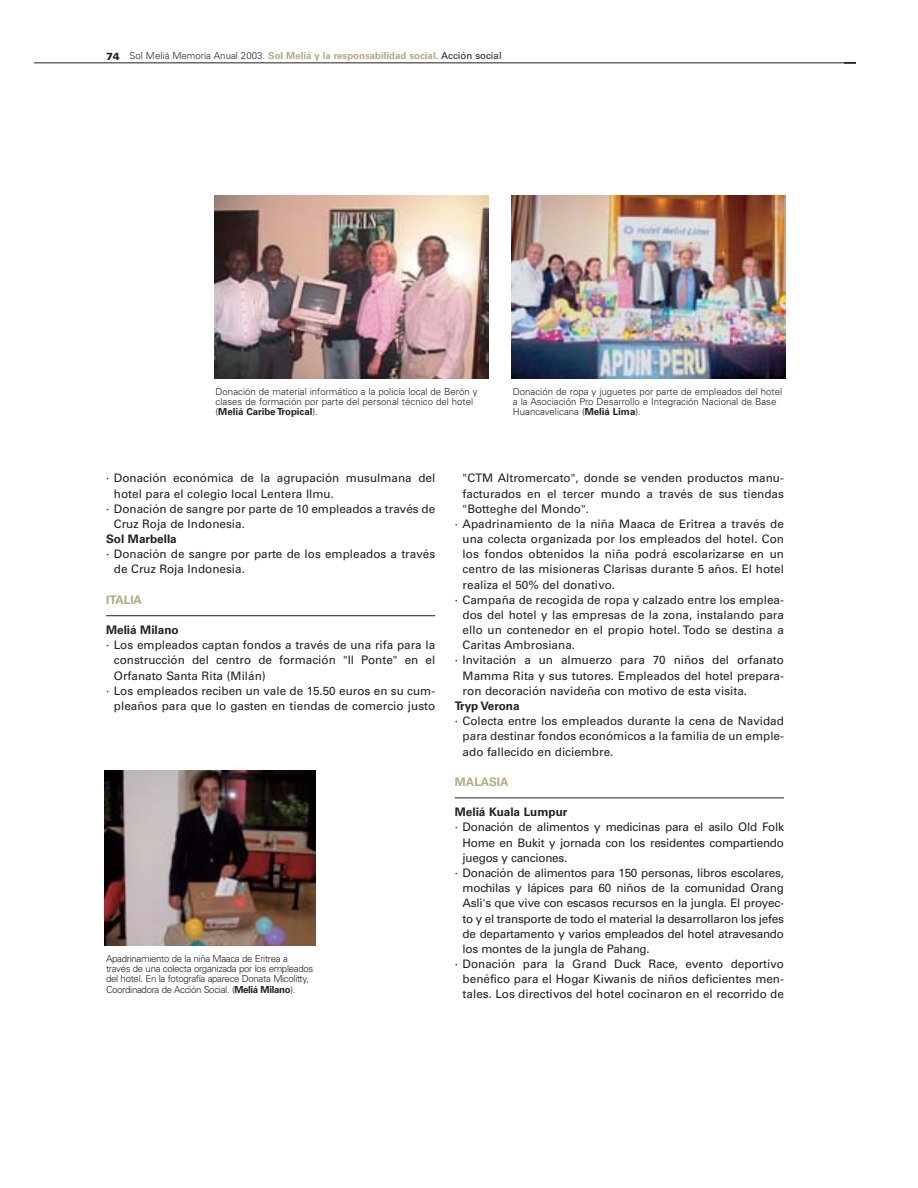
<style>
.page{position:relative;width:918px;height:1188px;background:#fff}
.page>*{position:absolute;margin:0;border:0;box-sizing:border-box;transform-origin:0 0}
.t1{font:11.7px/15.1px "Univers";color:#231f20}
.t2{font:11.7px "Univers";letter-spacing:-.02em;color:#231f20}
.t3{font:700 11.7px "Univers";color:#231f20}
.t4{font:700 11.7px "Univers";color:#b3aa7e}
.t5{font:300 9.6px/10.4px "Univers";color:#231f20}
.t6{font:300 9.6px/10.4px "Univers";letter-spacing:-.035em;color:#231f20}
.t7{font:700 9.6px "Univers";color:#b3aa7e}
.s1{font-weight:900;font-size:10.35px;color:#231f20}
.s2{font-weight:300;color:#231f20}
.s3{font-weight:400;color:#231f20}
.s4{font-weight:700}
</style>
<div class="page">
<hr style="left:34px;top:63px;width:822px;height:1px;background:#231f20">
<svg style="left:844px;top:63px;width:12px;height:1px"></svg>
<hr style="left:106px;top:615px;width:329px;height:1px;background:#231f20">
<hr style="left:455px;top:798px;width:329px;height:1px;background:#231f20">
<img style="left:214px;top:196px;width:274px;height:182px">
<img style="left:512px;top:196px;width:273px;height:182px">
<img style="left:105px;top:771px;width:211px;height:174px">
<p class="t7" style="left:106px;top:53px;width:397px"><span class="s1">74</span> <span class="s2">Sol Meliá Memoria Anual 2003.</span> Sol Meliá y la responsabilidad social<span class="s2">.</span> <span class="s3">Acción social</span></p>
<p class="t5" style="left:216px;top:387px;width:264px">Donación de material informático a la policía local de Berón y clases de formación por parte del personal técnico del hotel (<span class="s4">Meliá Caribe Tropical</span>).</p>
<p class="t5" style="left:513px;top:387px;width:271px">Donación de ropa y juguetes por parte de empleados del hotel a la Asociación Pro Desarrollo e Integración Nacional de Base<br>Huancavelicana (<span class="s4">Meliá Lima</span>).</p>
<p class="t1" style="left:106px;top:472px;width:331px">· Donación económica de la agrupación musulmana del</p>
<p class="t1" style="left:114px;top:487px;width:222px">hotel para el colegio local Lentera Ilmu.</p>
<p class="t1" style="left:106px;top:502px;width:331px">· Donación de sangre por parte de 10 empleados a través de</p>
<p class="t1" style="left:114px;top:517px;width:133px">Cruz Roja de Indonesia.</p>
<p class="t3" style="left:106px;top:535px;width:72px">Sol Marbella</p>
<p class="t1" style="left:114px;top:548px;width:323px;text-indent:-8px">· Donación de sangre por parte de los empleados a través de Cruz Roja Indonesia.</p>
<p class="t4" style="left:106px;top:595px;width:38px">ITALIA</p>
<p class="t3" style="left:106px;top:626px;width:74px">Meliá Milano</p>
<p class="t1" style="left:106px;top:639px;width:331px">· Los empleados captan fondos a través de una rifa para la</p>
<p class="t1" style="left:114px;top:654px;width:323px">construcción del centro de formación "Il Ponte" en el</p>
<p class="t1" style="left:114px;top:669px;width:153px">Orfanato Santa Rita (Milán)</p>
<p class="t1" style="left:106px;top:684px;width:331px">· Los empleados reciben un vale de 15.50 euros en su cum-</p>
<p class="t1" style="left:114px;top:699px;width:323px">pleaños para que lo gasten en tiendas de comercio justo</p>
<p class="t6" style="left:106px;top:954px;width:209px">Apadrinamiento de la niña Maaca de Eritrea a través de una colecta organizada por los empleados del hotel. En la fotografía aparece Donata Micolitty, Coordinadora de Acción Social. (<span class="s4">Meliá Milano</span>).</p>
<p class="t1" style="left:463px;top:472px;width:323px">"CTM Altromercato", donde se venden productos manu-</p>
<p class="t1" style="left:463px;top:487px;width:323px">facturados en el tercer mundo a través de sus tiendas</p>
<p class="t1" style="left:463px;top:502px;width:128px">"Botteghe del Mondo".</p>
<p class="t1" style="left:455px;top:517px;width:331px">· Apadrinamiento de la niña Maaca de Eritrea a través de</p>
<p class="t1" style="left:463px;top:532px;width:323px">una colecta organizada por los empleados del hotel. Con</p>
<p class="t1" style="left:463px;top:548px;width:323px">los fondos obtenidos la niña podrá escolarizarse en un</p>
<p class="t1" style="left:463px;top:563px;width:323px">centro de las misioneras Clarisas durante 5 años. El hotel</p>
<p class="t1" style="left:463px;top:578px;width:154px">realiza el 50% del donativo.</p>
<p class="t1" style="left:455px;top:593px;width:331px">· Campaña de recogida de ropa y calzado entre los emplea-</p>
<p class="t1" style="left:463px;top:608px;width:323px">dos del hotel y las empresas de la zona, instalando para</p>
<p class="t1" style="left:463px;top:623px;width:323px">ello un contenedor en el propio hotel. Todo se destina a</p>
<p class="t1" style="left:463px;top:639px;width:114px">Caritas Ambrosiana.</p>
<p class="t1" style="left:455px;top:654px;width:331px">· Invitación a un almuerzo para 70 niños del orfanato</p>
<p class="t1" style="left:463px;top:669px;width:323px">Mamma Rita y sus tutores. Empleados del hotel prepara-</p>
<p class="t1" style="left:463px;top:684px;width:286px">ron decoración navideña con motivo de esta visita.</p>
<p class="t3" style="left:455px;top:702px;width:66px">Tryp Verona</p>
<p class="t1" style="left:463px;top:715px;width:323px;text-align:justify;text-indent:-8px">· Colecta entre los empleados durante la cena de Navidad para destinar fondos económicos a la familia de un emple&shy;ado fallecido en diciembre.</p>
<p class="t4" style="left:455px;top:777px;width:55px">MALASIA</p>
<p class="t3" style="left:455px;top:808px;width:114px">Meliá Kuala Lumpur</p>
<p class="t2" style="left:455px;top:823px;width:331px">· Donación de alimentos y medicinas para el asilo Old Folk</p>
<p class="t2" style="left:463px;top:838px;width:323px">Home en Bukit y jornada con los residentes compartiendo</p>
<p class="t2" style="left:463px;top:853px;width:106px">juegos y canciones.</p>
<p class="t2" style="left:455px;top:869px;width:331px">· Donación de alimentos para 150 personas, libros escolares,</p>
<p class="t2" style="left:463px;top:884px;width:323px">mochilas y lápices para 60 niños de la comunidad Orang</p>
<p class="t2" style="left:463px;top:899px;width:323px">Asli's que vive con escasos recursos en la jungla. El proyec-</p>
<p class="t2" style="left:463px;top:914px;width:323px">to y el transporte de todo el material la desarrollaron los jefes</p>
<p class="t2" style="left:463px;top:929px;width:323px">de departamento y varios empleados del hotel atravesando</p>
<p class="t2" style="left:463px;top:944px;width:189px">los montes de la jungla de Pahang.</p>
<p class="t1" style="left:455px;top:957px;width:331px">· Donación para la Grand Duck Race, evento deportivo</p>
<p class="t1" style="left:463px;top:973px;width:323px">benéfico para el Hogar Kiwanis de niños deficientes men-</p>
<p class="t1" style="left:463px;top:988px;width:323px">tales. Los directivos del hotel cocinaron en el recorrido de</p>
</div>
